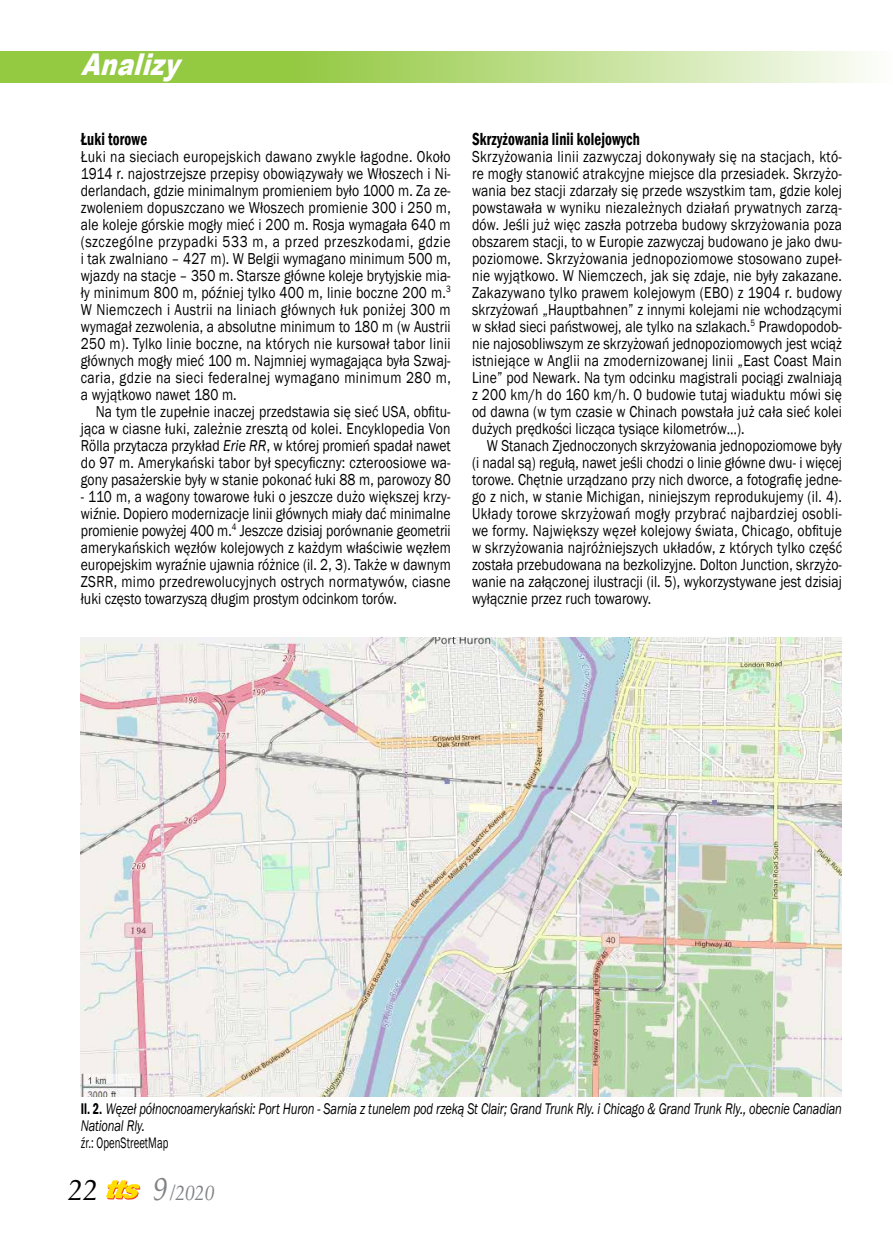
<style>
.page{position:relative;width:893px;height:1251px;background:#fff}
.page>*{position:absolute;margin:0;border:0;box-sizing:border-box;transform-origin:0 0}
.t1{font:italic 900 30px "Arial";color:#fff;scale:.8 1}
.t2{font:italic 30px "Palatino Linotype";color:#000}
.t3{font:italic 21.45px "Palatino Linotype";color:#808285;scale:.91 1}
.t4{font:600 condensed 18px "Franklin Gothic";letter-spacing:.01em;color:#000;scale:.83 1}
.t5{font:16.2px/17px "Franklin Gothic";letter-spacing:.005em;color:#000;text-align:justify;scale:.84 1}
.t6{font:italic 15.9px/17px "Franklin Gothic";letter-spacing:-.01em;color:#000;scale:.78 1}
.t7{font:15.6px "Franklin Gothic";letter-spacing:.005em;color:#000;scale:.69 1}
.s1{font-style:italic}
.s2{font-weight:600;font-style:normal;font-stretch:condensed}
.s3{font-size:33px}
</style>
<div class="page">
<svg style="left:0;top:51px;width:867px;height:32px;background:#b4d97a"></svg>
<svg style="left:106px;top:1180px;width:34px;height:19px"></svg>
<img style="left:81px;top:637px;width:761px;height:459px">
<h1 class="t1" style="left:81px;top:43px;width:137px">Analizy</h1>
<p class="t4" style="left:81px;top:127px;width:82px">Łuki torowe</p>
<p class="t5" style="left:81px;top:148px;width:442px">Łuki na sieciach europejskich dawano zwykle łagodne. Około 1914 r. najostrzejsze przepisy obowiązywały we Włoszech i Ni&shy;derlandach, gdzie minimalnym promieniem było 1000 m. Za ze&shy;zwoleniem dopuszczano we Włoszech promienie 300 i 250 m, ale koleje górskie mogły mieć i 200 m. Rosja wymagała 640 m (szczególne przypadki 533 m, a przed przeszkodami, gdzie i tak zwalniano – 427 m). W Belgii wymagano minimum 500 m, wjazdy na stacje – 350 m. Starsze główne koleje brytyjskie mia&shy;ły minimum 800 m, później tylko 400 m, linie boczne 200 m.<sup>3<br></sup>W Niemczech i Austrii na liniach głównych łuk poniżej 300 m wymagał zezwolenia, a absolutne minimum to 180 m (w Austrii 250 m). Tylko linie boczne, na których nie kursował tabor linii głównych mogły mieć 100 m. Najmniej wymagająca była Szwaj&shy;caria, gdzie na sieci federalnej wymagano minimum 280 m, a wyjątkowo nawet 180 m.</p>
<p class="t5" style="left:81px;top:403px;width:442px;text-indent:15px">Na tym tle zupełnie inaczej przedstawia się sieć USA, obfitu&shy;jąca w ciasne łuki, zależnie zresztą od kolei. Encyklopedia Von Rölla przytacza przykład <span class="s1">Erie RR</span>, w której promień spadał nawet do 97 m. Amerykański tabor był specyficzny: czteroosiowe wa&shy;gony pasażerskie były w stanie pokonać łuki 88 m, parowozy 80</p>
<p class="t5" style="left:81px;top:488px;width:442px">- 110 m, a wagony towarowe łuki o jeszcze dużo większej krzy&shy;wiźnie. Dopiero modernizacje linii głównych miały dać minimalne promienie powyżej 400 m.<sup>4</sup> Jeszcze dzisiaj porównanie geometrii amerykańskich węzłów kolejowych z każdym właściwie węzłem europejskim wyraźnie ujawnia różnice (il. 2, 3). Także w dawnym ZSRR, mimo przedrewolucyjnych ostrych normatywów, ciasne łuki często towarzyszą długim prostym odcinkom torów.</p>
<p class="t4" style="left:472px;top:127px;width:204px">Skrzyżowania linii kolejowych</p>
<p class="t5" style="left:472px;top:148px;width:442px">Skrzyżowania linii zazwyczaj dokonywały się na stacjach, któ&shy;re mogły stanowić atrakcyjne miejsce dla przesiadek. Skrzyżo&shy;wania bez stacji zdarzały się przede wszystkim tam, gdzie kolej powstawała w wyniku niezależnych działań prywatnych zarzą&shy;dów. Jeśli już więc zaszła potrzeba budowy skrzyżowania poza obszarem stacji, to w Europie zazwyczaj budowano je jako dwu&shy;poziomowe. Skrzyżowania jednopoziomowe stosowano zupeł&shy;nie wyjątkowo. W Niemczech, jak się zdaje, nie były zakazane.<br>Zakazywano tylko prawem kolejowym (EBO) z 1904 r. budowy skrzyżowań „Hauptbahnen” z innymi kolejami nie wchodzącymi w skład sieci państwowej, ale tylko na szlakach.<sup>5</sup> Prawdopodob&shy;nie najosobliwszym ze skrzyżowań jednopoziomowych jest wciąż istniejące w Anglii na zmodernizowanej linii „East Coast Main Line” pod Newark. Na tym odcinku magistrali pociągi zwalniają z 200 km/h do 160 km/h. O budowie tutaj wiaduktu mówi się od dawna (w tym czasie w Chinach powstała już cała sieć kolei dużych prędkości licząca tysiące kilometrów…).</p>
<p class="t5" style="left:472px;top:437px;width:442px;text-indent:15px">W Stanach Zjednoczonych skrzyżowania jednopoziomowe były (i nadal są) regułą, nawet jeśli chodzi o linie główne dwu- i więcej torowe. Chętnie urządzano przy nich dworce, a fotografię jedne&shy;go z nich, w stanie Michigan, niniejszym reprodukujemy (il. 4).<br>Układy torowe skrzyżowań mogły przybrać najbardziej osobli&shy;we formy. Największy węzeł kolejowy świata, Chicago, obfituje w skrzyżowania najróżniejszych układów, z których tylko część została przebudowana na bezkolizyjne. Dolton Junction, skrzyżo&shy;wanie na załączonej ilustracji (il. 5), wykorzystywane jest dzisiaj wyłącznie przez ruch towarowy.</p>
<p class="t6" style="left:81px;top:1099px;width:977px"><span class="s2">Il. 2.</span> Węzeł północnoamerykański: Port Huron - Sarnia z tunelem pod rzeką St Clair; Grand Trunk Rly. i Chicago &amp; Grand Trunk Rly., obecnie Canadian<br>National Rly.</p>
<p class="t7" style="left:81px;top:1132px;width:129px">źr.: OpenStreetMap</p>
<h1 class="t2" style="left:68px;top:1167px;width:31px">22</h1>
<h2 class="t3" style="left:153px;top:1176px;width:69px"><span class="s3">9</span> /2020</h2>
</div>
